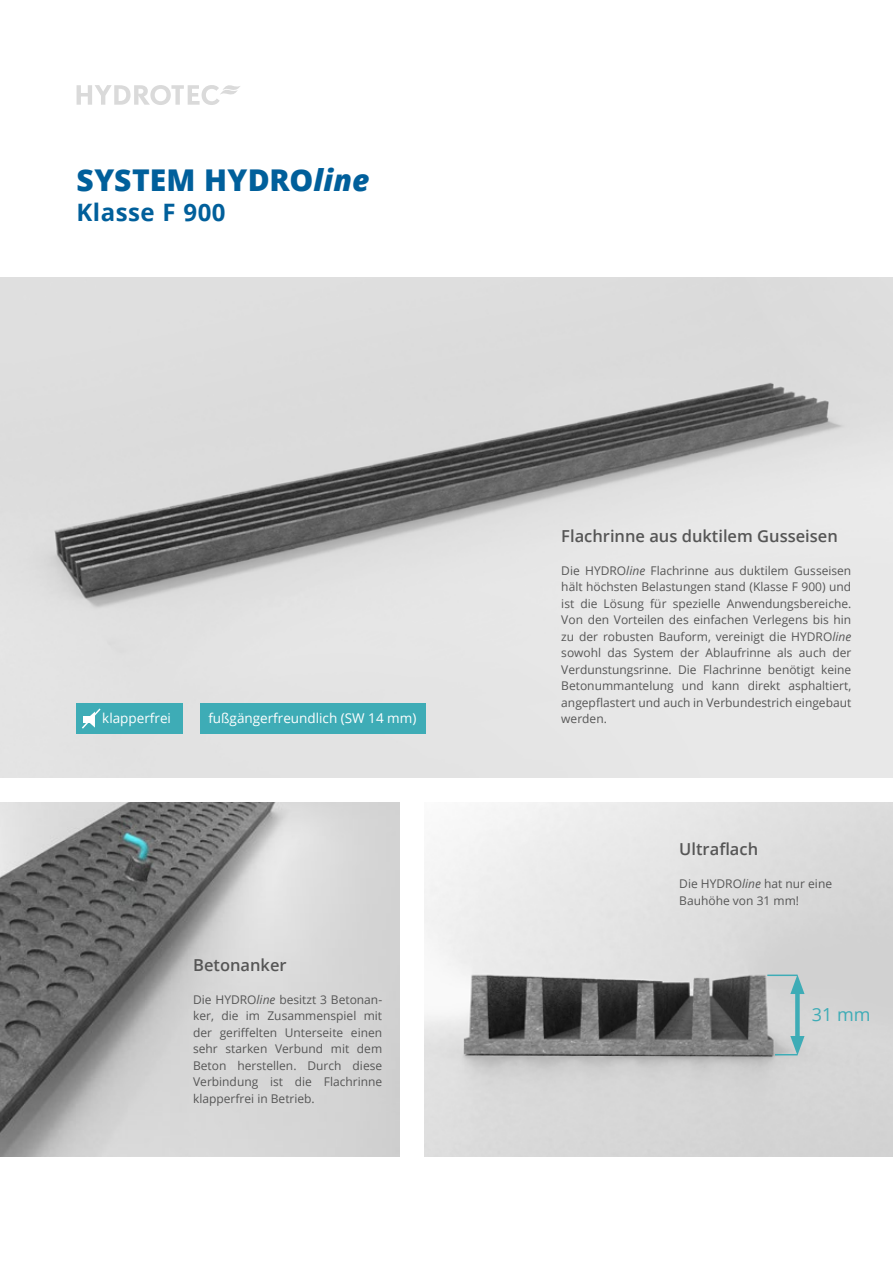
<style>
.page{position:relative;width:893px;height:1263px;background:#fff}
.page>*{position:absolute;margin:0;border:0;box-sizing:border-box;transform-origin:0 0}
.t1{font:800 30px "Open Sans";letter-spacing:.01em;color:#005f9b}
.t2{font:700 24px "Open Sans";letter-spacing:.02em;color:#005f9b}
.t3{font:18px "Open Sans";color:#3eacb6}
.t4{font:600 16.5px "Open Sans";color:#565656}
.t5{font:13.5px "Open Sans";color:#fff}
.t6{font:12px/16.5px "Open Sans";color:#565656;text-align:justify}
.s1{font-style:italic}
</style>
<div class="page">
<svg style="left:77px;top:85px;width:163px;height:20px"></svg>
<img style="left:0;top:278px;width:893px;height:499px">
<img style="left:0;top:803px;width:399px;height:354px">
<img style="left:425px;top:803px;width:468px;height:354px">
<div style="left:200px;top:704px;width:226px;height:30px;background:#3eacb6"></div>
<div style="left:795px;top:986px;width:5px;height:57px;background:#3eacb6"></div>
<svg style="left:790px;top:974px;width:14px;height:20px"></svg>
<hr style="left:767px;top:974px;width:30px;height:2px;background:#3eacb6">
<svg style="left:775px;top:1036px;width:29px;height:19px"></svg>
<div style="left:76px;top:703px;width:107px;height:31px;background:#3eacb6"></div>
<svg style="left:82px;top:708px;width:19px;height:21px"></svg>
<h1 class="t1" style="left:77px;top:157px;width:294px">SYSTEM HYDRO<span class="s1">line</span></h1>
<h2 class="t2" style="left:77px;top:195px;width:151px">Klasse F 900</h2>
<p class="t5" style="left:102px;top:709px;width:70px">klapperfrei</p>
<p class="t5" style="left:208px;top:709px;width:209px">fußgängerfreundlich (SW 14 mm)</p>
<h3 class="t4" style="left:193px;top:953px;width:95px">Betonanker</h3>
<p class="t6" style="left:193px;top:991px;width:191px">Die HYDRO<span class="s1">line</span> besitzt 3 Betonan&shy;ker, die im Zusammenspiel mit der geriffelten Unterseite einen sehr starken Verbund mit dem Beton herstellen. Durch diese Verbindung ist die Flachrinne klapperfrei in Betrieb.</p>
<h3 class="t4" style="left:561px;top:524px;width:278px">Flachrinne aus duktilem Gusseisen</h3>
<p class="t6" style="left:561px;top:562px;width:292px">Die HYDRO<span class="s1">line</span> Flachrinne aus duktilem Gusseisen hält höchsten Belastungen stand (Klasse F 900) und ist die Lösung für spezielle Anwendungsbereiche.<br>Von den Vorteilen des einfachen Verlegens bis hin zu der robusten Bauform, vereinigt die HYDRO<span class="s1">line </span>sowohl das System der Ablaufrinne als auch der Verdunstungsrinne. Die Flachrinne benötigt keine Betonummantelung und kann direkt asphaltiert, angepflastert und auch in Verbundestrich eingebaut werden.</p>
<h3 class="t4" style="left:679px;top:838px;width:80px">Ultraflach</h3>
<p class="t6" style="left:679px;top:875px;width:154px">Die HYDRO<span class="s1">line</span> hat nur eine<br>Bauhöhe von 31 mm!</p>
<h3 class="t3" style="left:812px;top:1002px;width:60px">31 mm</h3>
</div>
